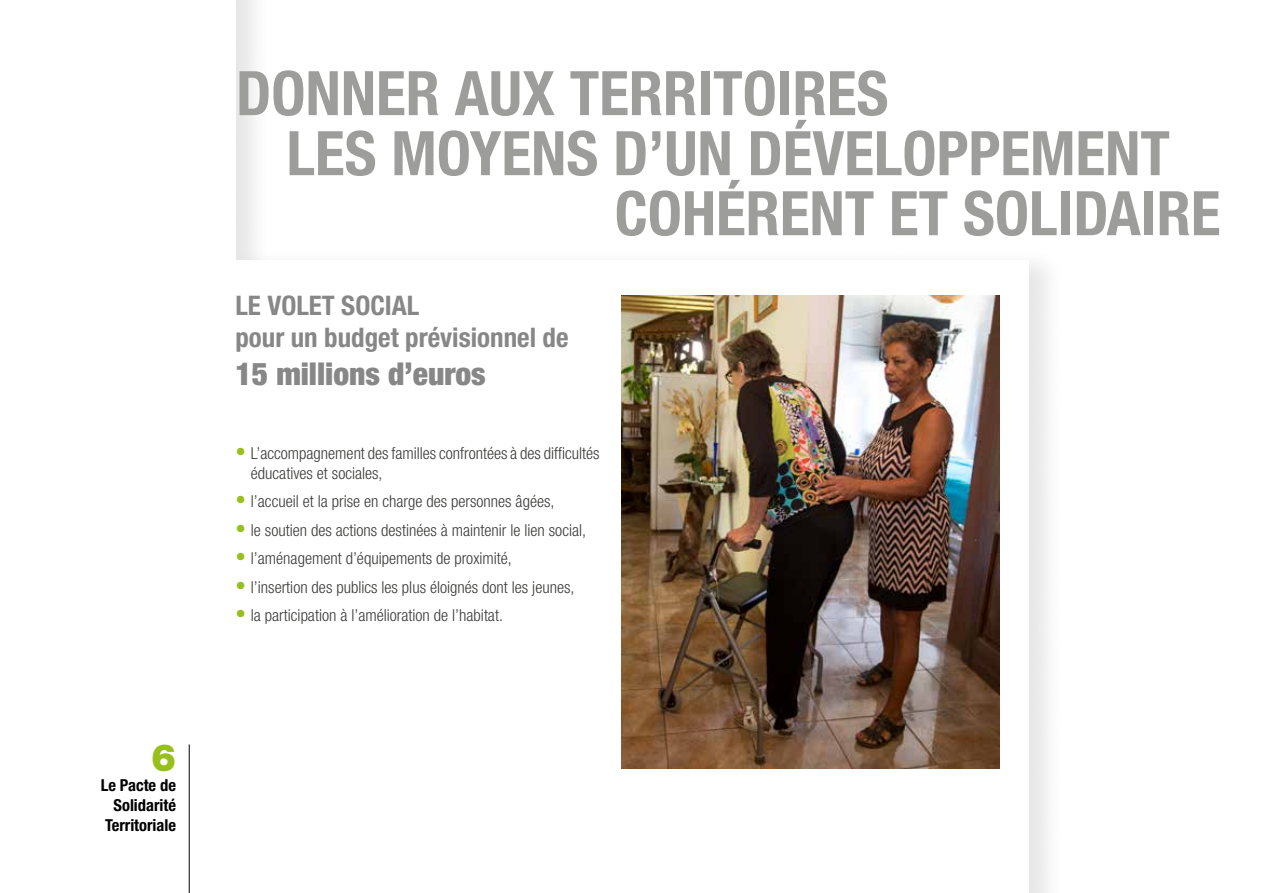
<style>
.page{position:relative;width:1263px;height:893px;background:#fff}
.page>*{position:absolute;margin:0;border:0;box-sizing:border-box;transform-origin:0 0}
.t1{font:700 condensed 61.5px "Helvetica Neue LT Pro";color:#9d9d9c}
.t2{font:900 37.5px "Helvetica Neue LT Pro";color:#98c01c}
.t3{font:900 condensed 31.5px "Helvetica Neue LT Pro";color:#878787}
.t4{font:700 condensed 27px/32.4px "Helvetica Neue LT Pro";color:#878787}
.t5{font:300 condensed 16.5px/19.8px "Helvetica Neue LT Pro";color:#3c3c3b}
.t6{font:700 condensed 16.5px/19.8px "Helvetica Neue LT Pro";color:#000;text-align:right}
.s1{font-size:21px;color:#98c01c}
</style>
<div class="page">
<div style="left:0;top:0;width:272px;height:893px;background:#000;opacity:.1"></div>
<div style="left:0;top:0;width:235px;height:893px;background:#fff"></div>
<div style="left:227px;top:245px;width:839px;height:648px;background:#000;opacity:.1"></div>
<div style="left:230px;top:261px;width:799px;height:632px;background:#fff"></div>
<hr style="left:189px;top:744px;width:1px;height:149px;background:#000">
<img style="left:622px;top:296px;width:377px;height:472px">
<h2 class="t2" style="left:151px;top:735px;width:27px">6</h2>
<p class="t6" style="left:101px;top:775px;width:77px">Le Pacte de<br>Solidarité<br>Territoriale</p>
<h1 class="t1" style="left:236px;top:56px;width:654px">DONNER AUX TERRITOIRES</h1>
<h1 class="t1" style="left:286px;top:116px;width:885px">LES MOYENS D’UN DÉVELOPPEMENT</h1>
<h1 class="t1" style="left:615px;top:177px;width:607px">COHÉRENT ET SOLIDAIRE</h1>
<h3 class="t4" style="left:235px;top:289px;width:335px">LE VOLET SOCIAL<br>pour un budget prévisionnel de</h3>
<h3 class="t3" style="left:235px;top:355px;width:252px">15 millions d’euros</h3>
<p class="t5" style="left:251px;top:443px;width:350px;text-indent:-16px"><span class="s1">•</span> L’accompagnement des familles confrontées à des difficultés éducatives et sociales,</p>
<p class="t5" style="left:235px;top:491px;width:321px"><span class="s1">•</span> l’accueil et la prise en charge des personnes âgées,</p>
<p class="t5" style="left:235px;top:520px;width:352px"><span class="s1">•</span> le soutien des actions destinées à maintenir le lien social,</p>
<p class="t5" style="left:235px;top:548px;width:278px"><span class="s1">•</span> l’aménagement d’équipements de proximité,</p>
<p class="t5" style="left:235px;top:577px;width:341px"><span class="s1">•</span> l’insertion des publics les plus éloignés dont les jeunes,</p>
<p class="t5" style="left:235px;top:605px;width:269px"><span class="s1">•</span> la participation à l’amélioration de l’habitat.</p>
</div>
